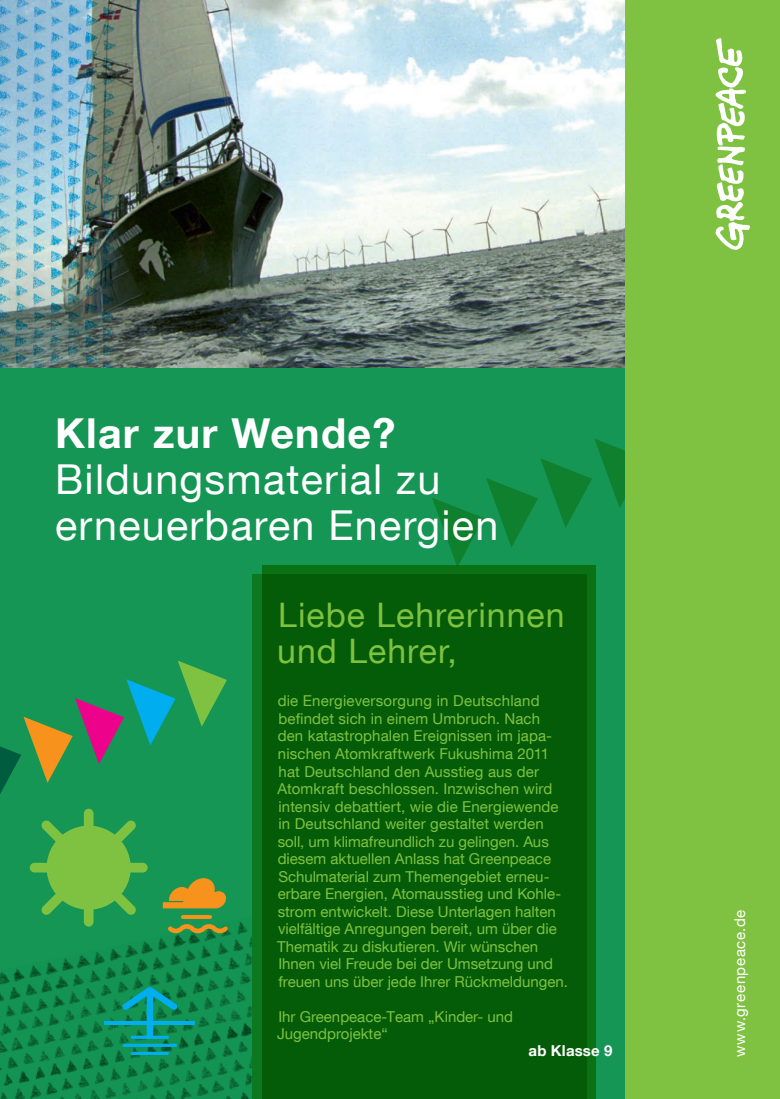
<style>
.page{position:relative;width:780px;height:1099px;background:#fff}
.page>*{position:absolute;margin:0;border:0;box-sizing:border-box;transform-origin:0 0}
.t1{font:41.25px/46.2px "Helvetica Neue LT Com";letter-spacing:.03em;color:#fff}
.t2{font:700 41.25px "Helvetica Neue LT Com";letter-spacing:.03em;color:#fff}
.t3{font:33.75px/36.2px "Helvetica Neue LT Com";letter-spacing:.03em;color:#7fc241}
.t4{font:15px/17.5px "Helvetica Neue LT Com";letter-spacing:.005em;color:#7fc241}
.t5{font:15px "Helvetica Neue LT Com";letter-spacing:.04em;color:#fff}
.t6{font:700 15px "Helvetica Neue LT Com";letter-spacing:.01em;color:#fff}
</style>
<div class="page">
<img style="left:115px;top:0;width:510px;height:369px">
<img style="left:0;top:0;width:115px;height:369px">
<div style="left:0;top:369px;width:633px;height:729px;background:#159654"></div>
<svg style="left:432px;top:439px;width:193px;height:128px"></svg>
<img style="left:0;top:918px;width:252px;height:180px">
<div style="left:625px;top:0;width:155px;height:1098px;background:#7fc241"></div>
<svg style="left:715px;top:38px;width:35px;height:212px"></svg>
<svg style="left:30px;top:808px;width:118px;height:118px"></svg>
<hr style="left:105px;top:1021px;width:90px;height:3px;background:#00aeef">
<svg style="left:120px;top:986px;width:59px;height:68px"></svg>
<div style="left:181px;top:915px;width:28px;height:3px;background:#f7931d;border:1px solid #f7931d"></div>
<div style="left:184px;top:915px;width:28px;height:3px;background:#f7931d;border:1px solid #f7931d"></div>
<svg style="left:162px;top:878px;width:65px;height:31px"></svg>
<svg style="left:164px;top:919px;width:68px;height:19px"></svg>
<div style="left:252px;top:574px;width:334px;height:524px;background:#0c7921"></div>
<div style="left:262px;top:565px;width:333px;height:533px;background:#055c08"></div>
<svg style="left:0;top:660px;width:227px;height:134px"></svg>
<h1 class="t2" style="left:55px;top:407px;width:342px">Klar zur Wende?</h1>
<h1 class="t1" style="left:55px;top:455px;width:445px">Bildungsmaterial zu erneuerbaren Energien</h1>
<h2 class="t3" style="left:277px;top:596px;width:289px">Liebe Lehrerinnen und Lehrer,</h2>
<p class="t4" style="left:277px;top:692px;width:292px">die Energieversorgung in Deutschland befindet sich in einem Umbruch. Nach den katastrophalen Ereignissen im japa&shy;nischen Atomkraftwerk Fukushima 2011 hat Deutschland den Ausstieg aus der Atomkraft beschlossen. Inzwischen wird intensiv debattiert, wie die Energiewende in Deutschland weiter gestaltet werden soll, um klimafreundlich zu gelingen. Aus diesem aktuellen Anlass hat Greenpeace Schulmaterial zum Themengebiet erneu&shy;erbare Energien, Atomausstieg und Kohle&shy;strom entwickelt. Diese Unterlagen halten vielfältige Anregungen bereit, um über die Thematik zu diskutieren. Wir wünschen Ihnen viel Freude bei der Umsetzung und freuen uns über jede Ihrer Rückmeldungen.</p>
<p class="t4" style="left:277px;top:1007px;width:237px">Ihr Greenpeace-Team „Kinder- und<br>Jugendprojekte“</p>
<p class="t6" style="left:528px;top:1041px;width:85px">ab Klasse 9</p>
<p class="t5" style="left:730px;top:1056px;width:149px;rotate:-90deg">www.greenpeace.de</p>
</div>
